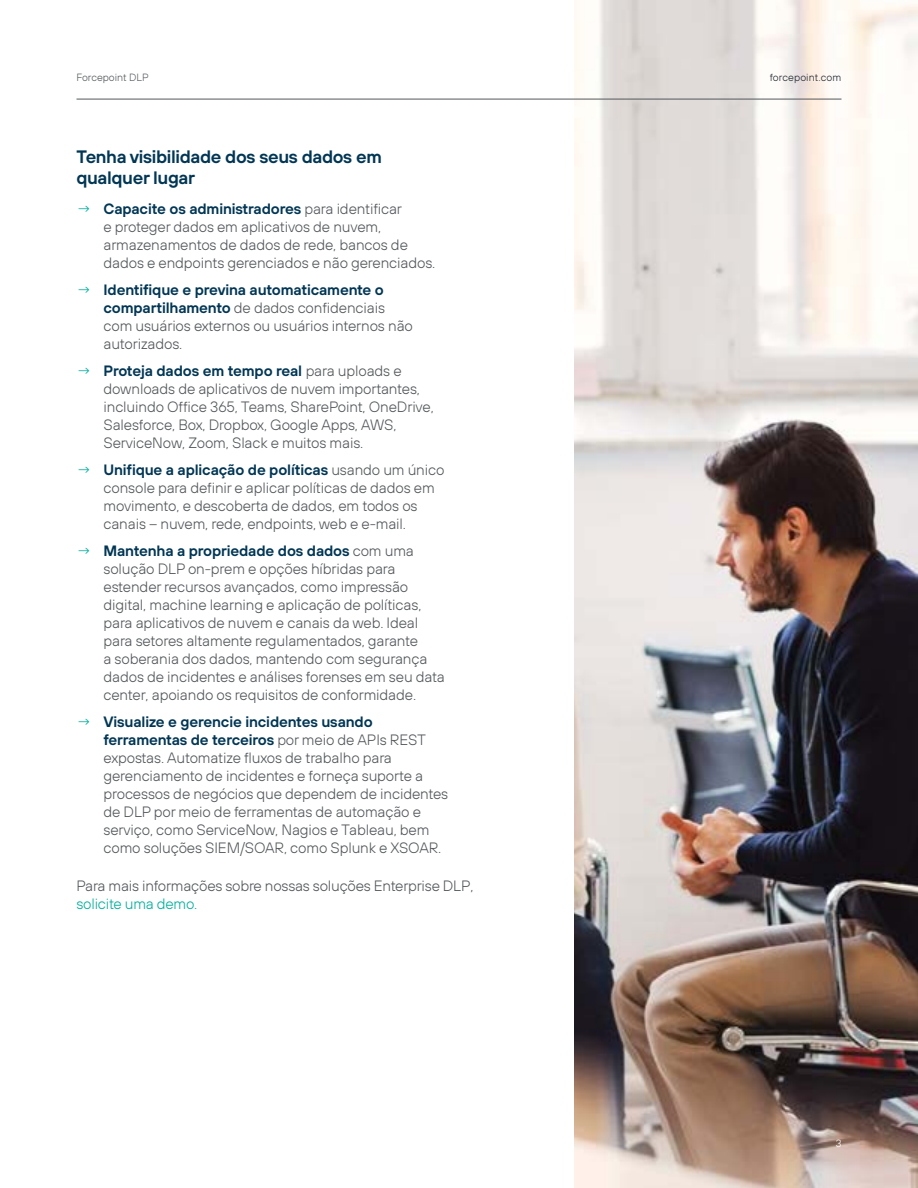
<style>
.page{position:relative;width:918px;height:1188px;background:#fff}
.page>*{position:absolute;margin:0;border:0;box-sizing:border-box;transform-origin:0 0}
.t1{font:600 18px/21px "FP Sans";letter-spacing:-.02em;color:#003654}
.t2{font:300 15px/18px "FP Sans";letter-spacing:-.01em;color:#53575a}
.t3{font:300 15px "FP Sans";letter-spacing:-.015em;color:#00af9a}
.t4{font:300 10.5px "FP Sans";letter-spacing:.01em;color:#1d252c}
.t5{font:300 10.5px "FP Sans";color:#53575a}
.t6{font:300 10.5px "FP Sans";color:#fff}
.s1{color:#00af9a}
.s2{font-weight:600;color:#003654}
</style>
<div class="page">
<img style="left:575px;top:0;width:343px;height:1188px">
<hr style="left:76px;top:99px;width:766px;height:1px;background:#53575a">
<p class="t5" style="left:77px;top:71px;width:74px">Forcepoint DLP</p>
<p class="t4" style="left:770px;top:71px;width:73px">forcepoint.com</p>
<p class="t1" style="left:76px;top:146px;width:307px">Tenha visibilidade dos seus dados em qualquer lugar</p>
<p class="t2" style="left:104px;top:200px;width:333px;text-indent:-27px"><span class="s1">→</span> <span class="s2">Capacite os administradores</span> para identificar<br>e proteger dados em aplicativos de nuvem, armazenamentos de dados de rede, bancos de dados e endpoints gerenciados e não gerenciados.</p>
<p class="t2" style="left:104px;top:281px;width:311px;text-indent:-27px"><span class="s1">→</span> <span class="s2">Identifique e previna automaticamente o compartilhamento</span> de dados confidenciais com usuários externos ou usuários internos não autorizados.</p>
<p class="t2" style="left:104px;top:362px;width:332px;text-indent:-27px"><span class="s1">→</span> <span class="s2">Proteja dados em tempo real</span> para uploads e downloads de aplicativos de nuvem importantes, incluindo Office 365, Teams, SharePoint, OneDrive, Salesforce, Box, Dropbox, Google Apps, AWS, ServiceNow, Zoom, Slack e muitos mais.</p>
<p class="t2" style="left:104px;top:461px;width:343px;text-indent:-27px"><span class="s1">→</span> <span class="s2">Unifique a aplicação de políticas</span> usando um único console para definir e aplicar políticas de dados em movimento, e descoberta de dados, em todos os canais – nuvem, rede, endpoints, web e e-mail.</p>
<p class="t2" style="left:104px;top:542px;width:343px;text-indent:-27px"><span class="s1">→</span> <span class="s2">Mantenha a propriedade dos dados</span> com uma solução DLP on-prem e opções híbridas para estender recursos avançados, como impressão digital, machine learning e aplicação de políticas, para aplicativos de nuvem e canais da web. Ideal para setores altamente regulamentados, garante<br>a soberania dos dados, mantendo com segurança dados de incidentes e análises forenses em seu data center, apoiando os requisitos de conformidade.</p>
<p class="t2" style="left:104px;top:713px;width:346px;text-indent:-27px"><span class="s1">→</span> <span class="s2">Visualize e gerencie incidentes usando ferramentas de terceiros</span> por meio de APIs REST expostas. Automatize fluxos de trabalho para gerenciamento de incidentes e forneça suporte a processos de negócios que dependem de incidentes de DLP por meio de ferramentas de automação e serviço, como ServiceNow, Nagios e Tableau, bem como soluções SIEM/SOAR, como Splunk e XSOAR.</p>
<p class="t2" style="left:76px;top:877px;width:399px">Para mais informações sobre nossas soluções Enterprise DLP,</p>
<p class="t3" style="left:76px;top:894px;width:122px">solicite uma demo.</p>
<p class="t6" style="left:836px;top:1137px;width:7px">3</p>
</div>
